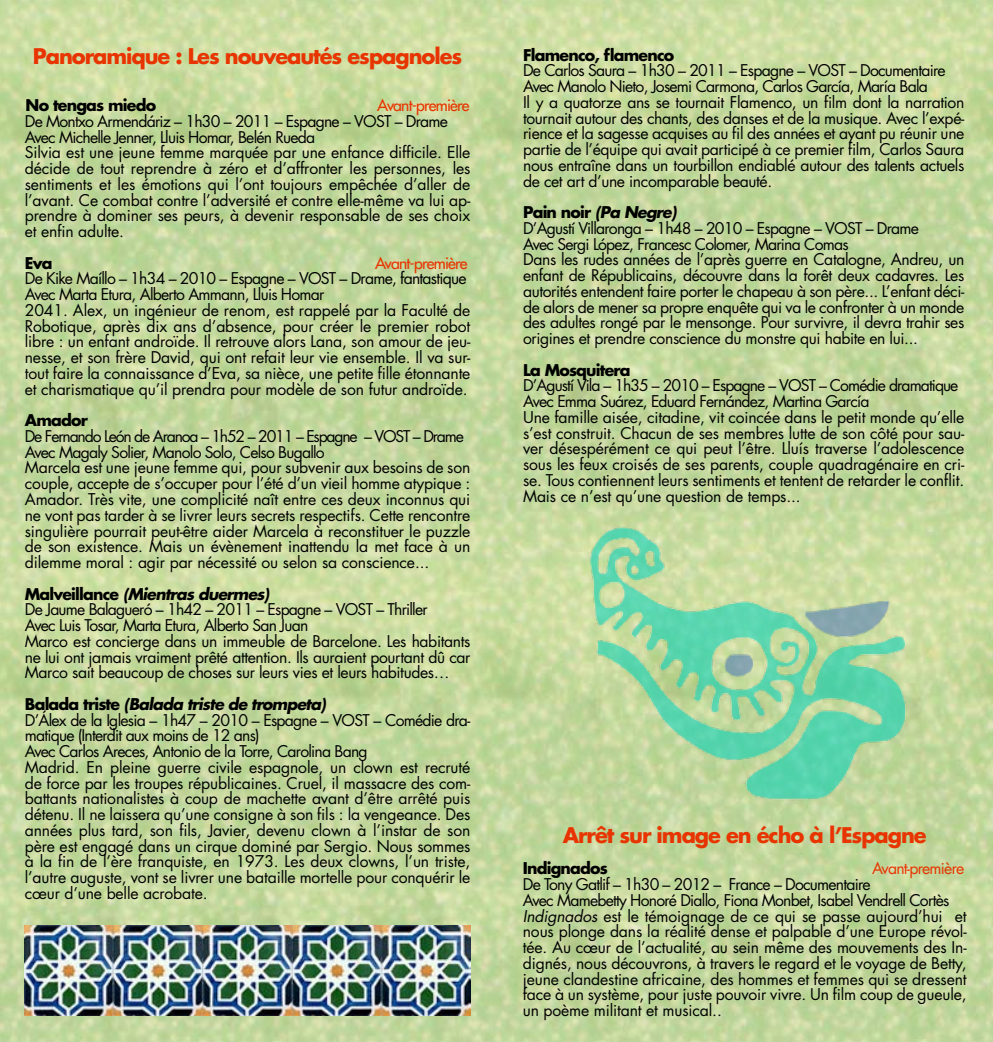
<style>
.page{position:relative;width:993px;height:1042px;background:#fff}
.page>*{position:absolute;margin:0;border:0;box-sizing:border-box;transform-origin:0 0}
.t1{font:700 21px "Futura";letter-spacing:-.05em;color:#e83400}
.t2{font:15.75px/15.8px "Futura";letter-spacing:-.01em;color:#000}
.t3{font:700 15.75px "Futura";letter-spacing:-.05em;color:#000}
.t4{font:15.75px "Futura";letter-spacing:-.05em;color:#e83400}
.t5{font:15.75px "Futura";letter-spacing:-.05em;color:#e83400}
.s1{font-weight:700}
.s2{font-weight:700;font-style:italic}
.s3{font-style:italic}
</style>
<div class="page">
<img style="left:0;top:0;width:992px;height:1042px">
<img style="left:571px;top:523px;width:346px;height:286px">
<img style="left:25px;top:926px;width:445px;height:89px">
<h1 class="t1" style="left:33px;top:42px;width:430px">Panoramique : Les nouveautés espagnoles</h1>
<p class="t3" style="left:26px;top:95px;width:132px">No tengas miedo</p>
<p class="t4" style="left:377px;top:95px;width:94px">Avant-première</p>
<p class="t2" style="left:25px;top:113px;width:447px">De Montxo Armendáriz – 1h30 – 2011 – Espagne – VOST – Drame Avec Michelle Jenner, Lluis Homar, Belén Rueda<br>Silvia est une jeune femme marquée par une enfance difficile. Elle décide de tout reprendre à zéro et d’affronter les personnes, les sentiments et les émotions qui l’ont toujours empêchée d’aller de l’avant. Ce combat contre l’adversité et contre elle-même va lui ap&shy;prendre à dominer ses peurs, à devenir responsable de ses choix et enfin adulte.</p>
<p class="t3" style="left:25px;top:252px;width:29px">Eva</p>
<p class="t4" style="left:375px;top:253px;width:94px">Avant-première</p>
<p class="t2" style="left:25px;top:271px;width:447px">De Kike Maíllo – 1h34 – 2010 – Espagne – VOST – Drame, fantastique Avec Marta Etura, Alberto Ammann, Lluis Homar<br>2041. Alex, un ingénieur de renom, est rappelé par la Faculté de Robotique, après dix ans d’absence, pour créer le premier robot libre : un enfant androïde. Il retrouve alors Lana, son amour de jeu&shy;nesse, et son frère David, qui ont refait leur vie ensemble. Il va sur&shy;tout faire la connaissance d’Eva, sa nièce, une petite fille étonnante et charismatique qu’il prendra pour modèle de son futur androïde.</p>
<p class="t3" style="left:25px;top:410px;width:64px">Amador</p>
<p class="t2" style="left:25px;top:428px;width:447px">De Fernando León de Aranoa – 1h52 – 2011 – Espagne – VOST – Drame Avec Magaly Solier, Manolo Solo, Celso Bugallo<br>Marcela est une jeune femme qui, pour subvenir aux besoins de son couple, accepte de s’occuper pour l’été d’un vieil homme atypique :<br>Amador. Très vite, une complicité naît entre ces deux inconnus qui ne vont pas tarder à se livrer leurs secrets respectifs. Cette rencontre singulière pourrait peut-être aider Marcela à reconstituer le puzzle de son existence. Mais un évènement inattendu la met face à un dilemme moral : agir par nécessité ou selon sa conscience...</p>
<p class="t2" style="left:25px;top:586px;width:447px"><span class="s1">Malveillance</span> <span class="s2">(Mientras duermes)<br></span>De Jaume Balagueró – 1h42 – 2011 – Espagne – VOST – Thriller<br>Avec Luis Tosar, Marta Etura, Alberto San Juan<br>Marco est concierge dans un immeuble de Barcelone. Les habitants ne lui ont jamais vraiment prêté attention. Ils auraient pourtant dû car Marco sait beaucoup de choses sur leurs vies et leurs habitudes…</p>
<p class="t2" style="left:25px;top:696px;width:447px"><span class="s1">Balada triste</span> <span class="s2">(Balada triste de trompeta)<br></span>D’Álex de la Iglesia – 1h47 – 2010 – Espagne – VOST – Comédie dra&shy;matique (Interdit aux moins de 12 ans)<br>Avec Carlos Areces, Antonio de la Torre, Carolina Bang<br>Madrid. En pleine guerre civile espagnole, un clown est recruté de force par les troupes républicaines. Cruel, il massacre des com&shy;battants nationalistes à coup de machette avant d’être arrêté puis détenu. Il ne laissera qu’une consigne à son fils : la vengeance. Des années plus tard, son fils, Javier, devenu clown à l’instar de son père est engagé dans un cirque dominé par Sergio. Nous sommes à la fin de l’ère franquiste, en 1973. Les deux clowns, l’un triste, l’autre auguste, vont se livrer une bataille mortelle pour conquérir le cœur d’une belle acrobate.</p>
<p class="t3" style="left:523px;top:44px;width:153px">Flamenco, flamenco</p>
<p class="t2" style="left:523px;top:63px;width:442px">De Carlos Saura – 1h30 – 2011 – Espagne – VOST – Documentaire Avec Manolo Nieto, Josemi Carmona, Carlos García, María Bala<br>Il y a quatorze ans se tournait Flamenco, un film dont la narration tournait autour des chants, des danses et de la musique. Avec l’expé&shy;rience et la sagesse acquises au fil des années et ayant pu réunir une partie de l’équipe qui avait participé à ce premier film, Carlos Saura nous entraîne dans un tourbillon endiablé autour des talents actuels de cet art d’une incomparable beauté.</p>
<p class="t2" style="left:523px;top:205px;width:442px"><span class="s1">Pain noir</span> <span class="s2">(Pa Negre)<br></span>D’Agustí Villaronga – 1h48 – 2010 – Espagne – VOST – Drame<br>Avec Sergi López, Francesc Colomer, Marina Comas<br>Dans les rudes années de l’après guerre en Catalogne, Andreu, un enfant de Républicains, découvre dans la forêt deux cadavres. Les autorités entendent faire porter le chapeau à son père... L’enfant déci&shy;de alors de mener sa propre enquête qui va le confronter à un monde des adultes rongé par le mensonge. Pour survivre, il devra trahir ses origines et prendre conscience du monstre qui habite en lui...</p>
<p class="t3" style="left:523px;top:359px;width:109px">La Mosquitera</p>
<p class="t2" style="left:523px;top:378px;width:442px">D’Agustí Vila – 1h35 – 2010 – Espagne – VOST – Comédie dramatique Avec Emma Suárez, Eduard Fernández, Martina García<br>Une famille aisée, citadine, vit coincée dans le petit monde qu’elle s’est construit. Chacun de ses membres lutte de son côté pour sau&shy;ver désespérément ce qui peut l’être. Lluís traverse l’adolescence sous les feux croisés de ses parents, couple quadragénaire en cri&shy;se. Tous contiennent leurs sentiments et tentent de retarder le conflit.<br>Mais ce n’est qu’une question de temps...</p>
<h1 class="t1" style="left:562px;top:821px;width:365px">Arrêt sur image en écho à l’Espagne</h1>
<p class="t3" style="left:522px;top:858px;width:86px">Indignados</p>
<p class="t5" style="left:871px;top:858px;width:94px">Avant-première</p>
<p class="t2" style="left:522px;top:876px;width:445px">De Tony Gatlif – 1h30 – 2012 – France – Documentaire<br>Avec Mamebetty Honoré Diallo, Fiona Monbet, Isabel Vendrell Cortès <span class="s3">Indignados</span> est le témoignage de ce qui se passe aujourd’hui et nous plonge dans la réalité dense et palpable d’une Europe révol&shy;tée. Au cœur de l’actualité, au sein même des mouvements des In&shy;dignés, nous découvrons, à travers le regard et le voyage de Betty, jeune clandestine africaine, des hommes et femmes qui se dressent face à un système, pour juste pouvoir vivre. Un film coup de gueule, un poème militant et musical..</p>
</div>
